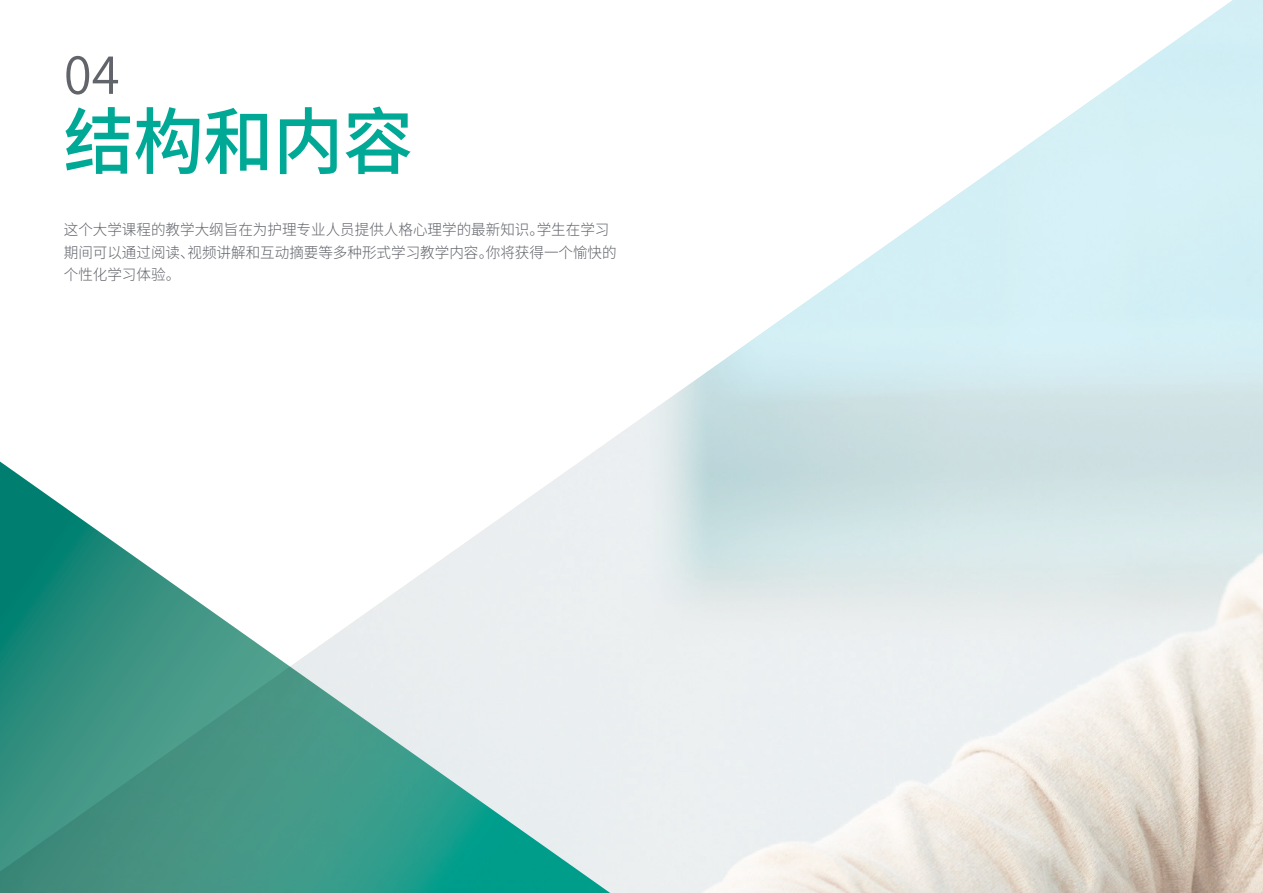
<style>
.page{position:relative;width:1263px;height:893px;background:#fff}
.page>*{position:absolute;margin:0;border:0;box-sizing:border-box;transform-origin:0 0}
.t1{font:500 72px "Source Han Sans CN";color:#00a996}
.t2{font:52.5px "Source Han Sans CN";color:#61646a}
.t3{font:300 15px/22.5px "Source Han Sans CN";color:#61646a}
</style>
<div class="page">
<img style="left:603px;top:0;width:660px;height:893px">
<svg style="left:0;top:446px;width:640px;height:447px"></svg>
<h2 class="t2" style="left:64px;top:45px;width:57px">04</h2>
<h1 class="t1" style="left:64px;top:101px;width:351px">结构和内容</h1>
<p class="t3" style="left:64px;top:219px;width:554px">这个大学课程的教学大纲旨在为护理专业人员提供人格心理学的最新知识。学生在学习期间可以通过阅读、视频讲解和互动摘要等多种形式学习教学内容。你将获得一个愉快的个性化学习体验。</p>
</div>
